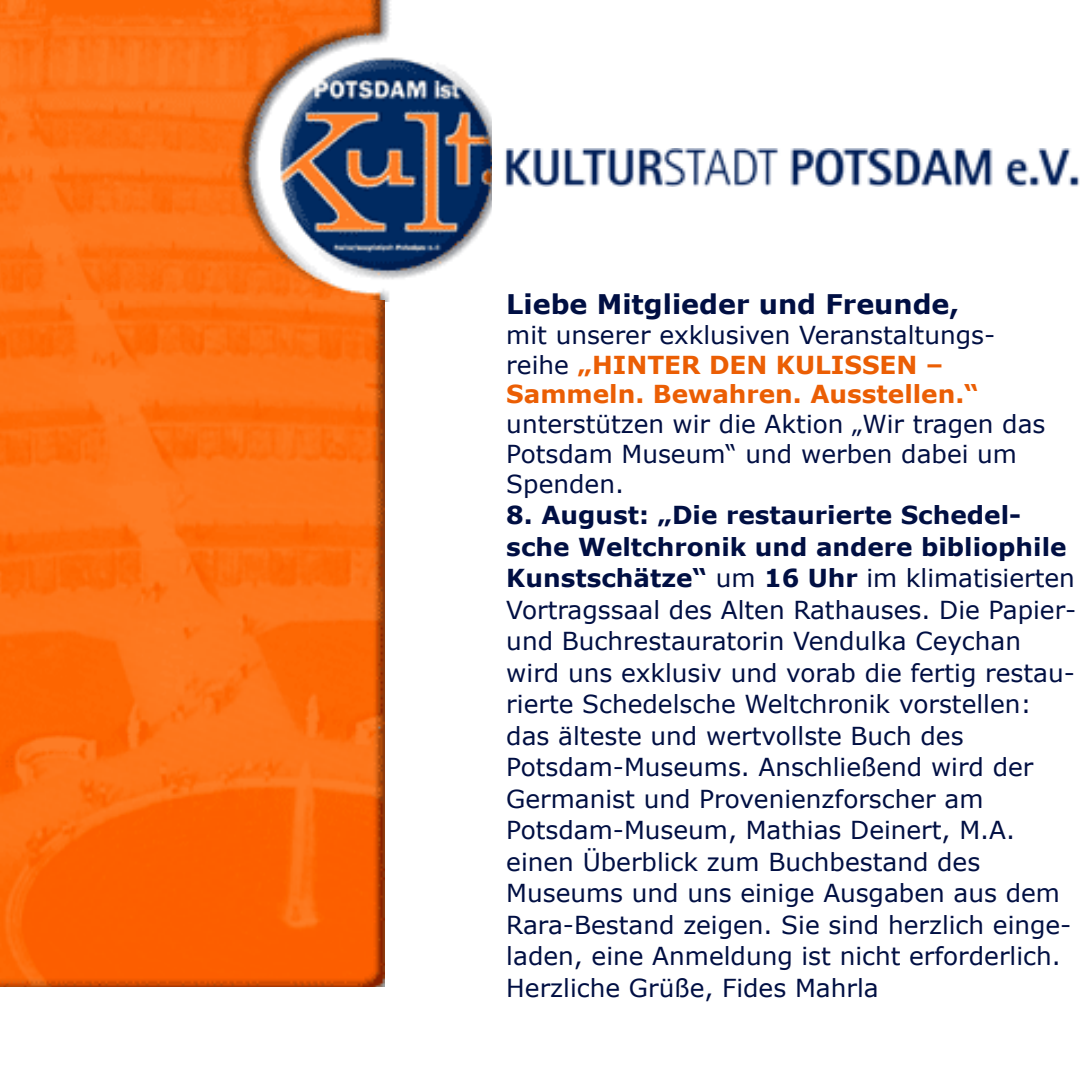
<style>
.page{position:relative;width:1085px;height:1085px;background:#fff}
.page>*{position:absolute;margin:0;border:0;box-sizing:border-box;transform-origin:0 0}
.t1{font:700 27px "Verdana";color:#000f43}
.t2{font:24.75px/31.5px "Verdana";color:#000f43}
.t3{font:700 24.75px "Verdana";color:#eb5e04}
.s1{font-weight:400;color:#000f43}
.s2{font-weight:700;color:#eb5e04}
.s3{font-weight:700}
</style>
<div class="page">
<img style="left:0;top:0;width:491px;height:301px">
<img style="left:505px;top:148px;width:574px;height:39px">
<img style="left:0;top:300px;width:384px;height:686px">
<p class="t1" style="left:506px;top:287px;width:454px">Liebe Mitglieder und Freunde,</p>
<p class="t2" style="left:506px;top:319px;width:490px">mit unserer exklusiven Veranstaltungs-</p>
<p class="t3" style="left:506px;top:348px;width:438px"><span class="s1">reihe</span> „HINTER DEN KULISSEN –</p>
<p class="t2" style="left:506px;top:380px;width:540px;line-height:29.7px"><span class="s2">Sammeln. Bewahren. Ausstellen.“ </span>unterstützen wir die Aktion „Wir tragen das<br>Potsdam Museum“ und werben dabei um<br>Spenden.</p>
<p class="t2" style="left:506px;top:499px;width:571px"><span class="s3">8. August: „Die restaurierte Schedel&shy;sche Weltchronik und andere bibliophile Kunstschätze“</span> um <span class="s3">16 Uhr</span> im klimatisierten Vortragssaal des Alten Rathauses. Die Papier&shy;und Buchrestauratorin Vendulka Ceychan</p>
<p class="t2" style="left:506px;top:657px;width:570px">wird uns exklusiv und vorab die fertig restau&shy;rierte Schedelsche Weltchronik vorstellen:</p>
<p class="t2" style="left:506px;top:720px;width:458px">das älteste und wertvollste Buch des</p>
<p class="t2" style="left:506px;top:751px;width:528px">Potsdam-Museums. Anschließend wird der<br>Germanist und Provenienzforscher am</p>
<p class="t2" style="left:506px;top:814px;width:510px">Potsdam-Museum, Mathias Deinert, M.A.</p>
<p class="t2" style="left:506px;top:846px;width:475px">einen Überblick zum Buchbestand des</p>
<p class="t2" style="left:506px;top:877px;width:566px">Museums und uns einige Ausgaben aus dem<br>Rara-Bestand zeigen. Sie sind herzlich einge&shy;laden, eine Anmeldung ist nicht erforderlich.</p>
<p class="t2" style="left:506px;top:972px;width:374px">Herzliche Grüße, Fides Mahrla</p>
</div>
